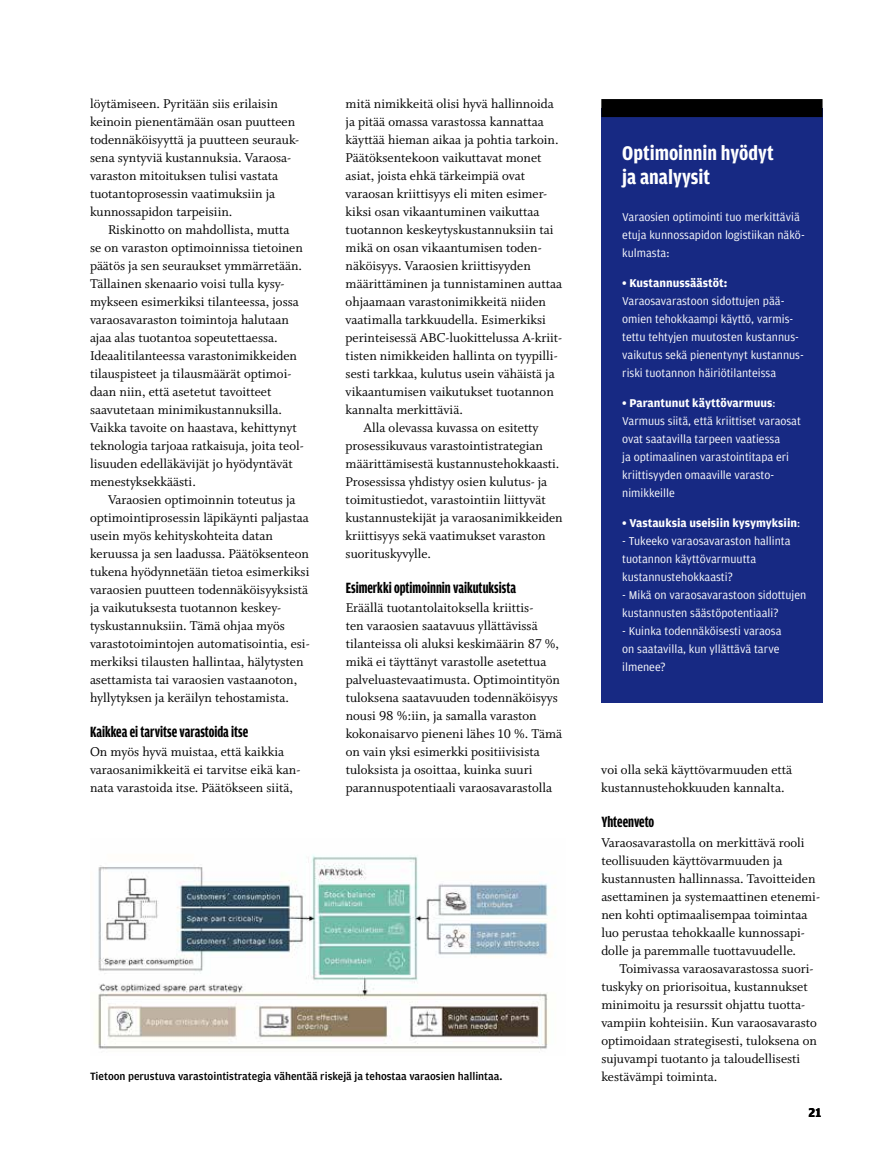
<style>
.page{position:relative;width:893px;height:1170px;background:#fff}
.page>*{position:absolute;margin:0;border:0;box-sizing:border-box;transform-origin:0 0}
.t1{font:700 21px/24px "Amplitude Condensed";color:#fff}
.t2{font:700 15.75px "Amplitude Compressed";color:#000}
.t3{font:14.25px/18px "Whitman";color:#000}
.t4{font:700 13.5px "Amplitude";color:#000}
.t5{font:12px/18px "Amplitude";color:#fff}
.t6{font:700 12px "Amplitude";color:#fff}
.t7{font:500 11.25px "Amplitude";color:#000}
.s1{font-weight:700}
.s2{font-weight:400}
</style>
<div class="page">
<div style="left:601px;top:108px;width:221px;height:594px;background:#172983"></div>
<div style="left:601px;top:99px;width:221px;height:18px;background:#000"></div>
<img style="left:97px;top:854px;width:454px;height:196px">
<p class="t3" style="left:90px;top:95px;width:211px">löytämiseen. Pyritään siis erilaisin keinoin pienentämään osan puutteen todennäköisyyttä ja puutteen seurauk&shy;sena syntyviä kustannuksia. Varaosa&shy;varaston mitoituksen tulisi vastata tuotantoprosessin vaatimuksiin ja kunnossapidon tarpeisiin.</p>
<p class="t3" style="left:90px;top:221px;width:215px;text-indent:18px">Riskinotto on mahdollista, mutta se on varaston optimoinnissa tietoinen päätös ja sen seuraukset ymmärretään.<br>Tällainen skenaario voisi tulla kysy&shy;mykseen esimerkiksi tilanteessa, jossa varaosavaraston toimintoja halutaan ajaa alas tuotantoa sopeutettaessa.<br>Ideaalitilanteessa varastonimikkeiden tilauspisteet ja tilausmäärät optimoi&shy;daan niin, että asetetut tavoitteet saavutetaan minimikustannuksilla.<br>Vaikka tavoite on haastava, kehittynyt teknologia tarjoaa ratkaisuja, joita teol&shy;lisuuden edelläkävijät jo hyödyntävät menestyksekkäästi.</p>
<p class="t3" style="left:90px;top:491px;width:221px;text-indent:18px">Varaosien optimoinnin toteutus ja optimointiprosessin läpikäynti paljastaa usein myös kehityskohteita datan keruussa ja sen laadussa. Päätöksenteon tukena hyödynnetään tietoa esimerkiksi varaosien puutteen todennäköisyyksistä ja vaikutuksesta tuotannon keskey&shy;tyskustannuksiin. Tämä ohjaa myös varastotoimintojen automatisointia, esi&shy;merkiksi tilausten hallintaa, hälytysten asettamista tai varaosien vastaanoton, hyllytyksen ja keräilyn tehostamista.</p>
<p class="t2" style="left:90px;top:723px;width:160px">Kaikkea ei tarvitse varastoida itse</p>
<p class="t3" style="left:90px;top:743px;width:212px">On myös hyvä muistaa, että kaikkia varaosanimikkeitä ei tarvitse eikä kan&shy;nata varastoida itse. Päätökseen siitä,</p>
<p class="t3" style="left:346px;top:95px;width:210px">mitä nimikkeitä olisi hyvä hallinnoida</p>
<p class="t3" style="left:346px;top:113px;width:200px">ja pitää omassa varastossa kannattaa</p>
<p class="t3" style="left:346px;top:131px;width:215px">käyttää hieman aikaa ja pohtia tarkoin.</p>
<p class="t3" style="left:346px;top:149px;width:197px">Päätöksentekoon vaikuttavat monet</p>
<p class="t3" style="left:346px;top:167px;width:181px">asiat, joista ehkä tärkeimpiä ovat</p>
<p class="t3" style="left:346px;top:185px;width:203px">varaosan kriittisyys eli miten esimer-</p>
<p class="t3" style="left:346px;top:203px;width:195px">kiksi osan vikaantuminen vaikuttaa</p>
<p class="t3" style="left:346px;top:221px;width:209px">tuotannon keskeytyskustannuksiin tai</p>
<p class="t3" style="left:346px;top:239px;width:198px">mikä on osan vikaantumisen toden-</p>
<p class="t3" style="left:346px;top:257px;width:187px">näköisyys. Varaosien kriittisyyden</p>
<p class="t3" style="left:346px;top:275px;width:218px">määrittäminen ja tunnistaminen auttaa</p>
<p class="t3" style="left:346px;top:293px;width:202px">ohjaamaan varastonimikkeitä niiden</p>
<p class="t3" style="left:346px;top:311px;width:202px">vaatimalla tarkkuudella. Esimerkiksi</p>
<p class="t3" style="left:346px;top:329px;width:218px">perinteisessä ABC-luokittelussa A-kriit-</p>
<p class="t3" style="left:346px;top:347px;width:214px">tisten nimikkeiden hallinta on tyypilli-</p>
<p class="t3" style="left:346px;top:365px;width:211px">sesti tarkkaa, kulutus usein vähäistä ja</p>
<p class="t3" style="left:346px;top:383px;width:210px">vikaantumisen vaikutukset tuotannon</p>
<p class="t3" style="left:346px;top:401px;width:119px">kannalta merkittäviä.</p>
<p class="t3" style="left:364px;top:419px;width:176px">Alla olevassa kuvassa on esitetty</p>
<p class="t3" style="left:346px;top:437px;width:199px">prosessikuvaus varastointistrategian</p>
<p class="t3" style="left:346px;top:455px;width:215px">määrittämisestä kustannustehokkaasti.</p>
<p class="t3" style="left:346px;top:473px;width:203px">Prosessissa yhdistyy osien kulutus- ja</p>
<p class="t3" style="left:346px;top:491px;width:202px">toimitustiedot, varastointiin liittyvät</p>
<p class="t3" style="left:346px;top:509px;width:219px">kustannustekijät ja varaosanimikkeiden</p>
<p class="t3" style="left:346px;top:527px;width:202px">kriittisyys sekä vaatimukset varaston</p>
<p class="t3" style="left:346px;top:545px;width:87px">suorituskyvylle.</p>
<p class="t2" style="left:346px;top:579px;width:172px">Esimerkki optimoinnin vaikutuksista</p>
<p class="t3" style="left:346px;top:599px;width:218px">Eräällä tuotantolaitoksella kriittis-<br>ten varaosien saatavuus yllättävissä tilanteissa oli aluksi keskimäärin 87 %, mikä ei täyttänyt varastolle asetettua palveluastevaatimusta. Optimointityön tuloksena saatavuuden todennäköisyys nousi 98 %:iin, ja samalla varaston kokonaisarvo pieneni lähes 10 %. Tämä on vain yksi esimerkki positiivisista tuloksista ja osoittaa, kuinka suuri parannuspotentiaali varaosavarastolla</p>
<p class="t7" style="left:90px;top:1069px;width:414px">Tietoon perustuva varastointistrategia vähentää riskejä ja tehostaa varaosien hallintaa.</p>
<h1 class="t1" style="left:622px;top:141px;width:153px">Optimoinnin hyödyt ja analyysit</h1>
<p class="t5" style="left:622px;top:208px;width:184px">Varaosien optimointi tuo merkittäviä etuja kunnossapidon logistiikan näkö&shy;kulmasta:</p>
<p class="t6" style="left:622px;top:276px;width:106px">• Kustannussäästöt:</p>
<p class="t5" style="left:622px;top:292px;width:183px">Varaosavarastoon sidottujen pää&shy;omien tehokkaampi käyttö, varmis&shy;tettu tehtyjen muutosten kustannus&shy;vaikutus sekä pienentynyt kustannus&shy;riski tuotannon häiriötilanteissa</p>
<p class="t5" style="left:622px;top:394px;width:180px"><span class="s1">• Parantunut käyttövarmuus</span>:<br>Varmuus siitä, että kriittiset varaosat ovat saatavilla tarpeen vaatiessa<br>ja optimaalinen varastointitapa eri kriittisyyden omaaville varasto&shy;nimikkeille</p>
<p class="t6" style="left:622px;top:516px;width:179px">• Vastauksia useisiin kysymyksiin<span class="s2">:</span></p>
<p class="t5" style="left:622px;top:532px;width:170px">- Tukeeko varaosavaraston hallinta tuotannon käyttövarmuutta kustannustehokkaasti?</p>
<p class="t5" style="left:622px;top:586px;width:186px">- Mikä on varaosavarastoon sidottujen kustannusten säästöpotentiaali?</p>
<p class="t5" style="left:622px;top:622px;width:161px">- Kuinka todennäköisesti varaosa on saatavilla, kun yllättävä tarve ilmenee?</p>
<p class="t3" style="left:601px;top:761px;width:192px">voi olla sekä käyttövarmuuden että kustannustehokkuuden kannalta.</p>
<p class="t2" style="left:601px;top:813px;width:54px">Yhteenveto</p>
<p class="t3" style="left:601px;top:833px;width:220px">Varaosavarastolla on merkittävä rooli teollisuuden käyttövarmuuden ja kustannusten hallinnassa. Tavoitteiden asettaminen ja systemaattinen etenemi&shy;nen kohti optimaalisempaa toimintaa luo perustaa tehokkaalle kunnossapi&shy;dolle ja paremmalle tuottavuudelle.</p>
<p class="t3" style="left:601px;top:959px;width:217px;text-indent:18px">Toimivassa varaosavarastossa suori&shy;tuskyky on priorisoitua, kustannukset minimoitu ja resurssit ohjattu tuotta&shy;vampiin kohteisiin. Kun varaosavarasto optimoidaan strategisesti, tuloksena on sujuvampi tuotanto ja taloudellisesti kestävämpi toiminta.</p>
<p class="t4" style="left:808px;top:1104px;width:14px">21</p>
</div>
